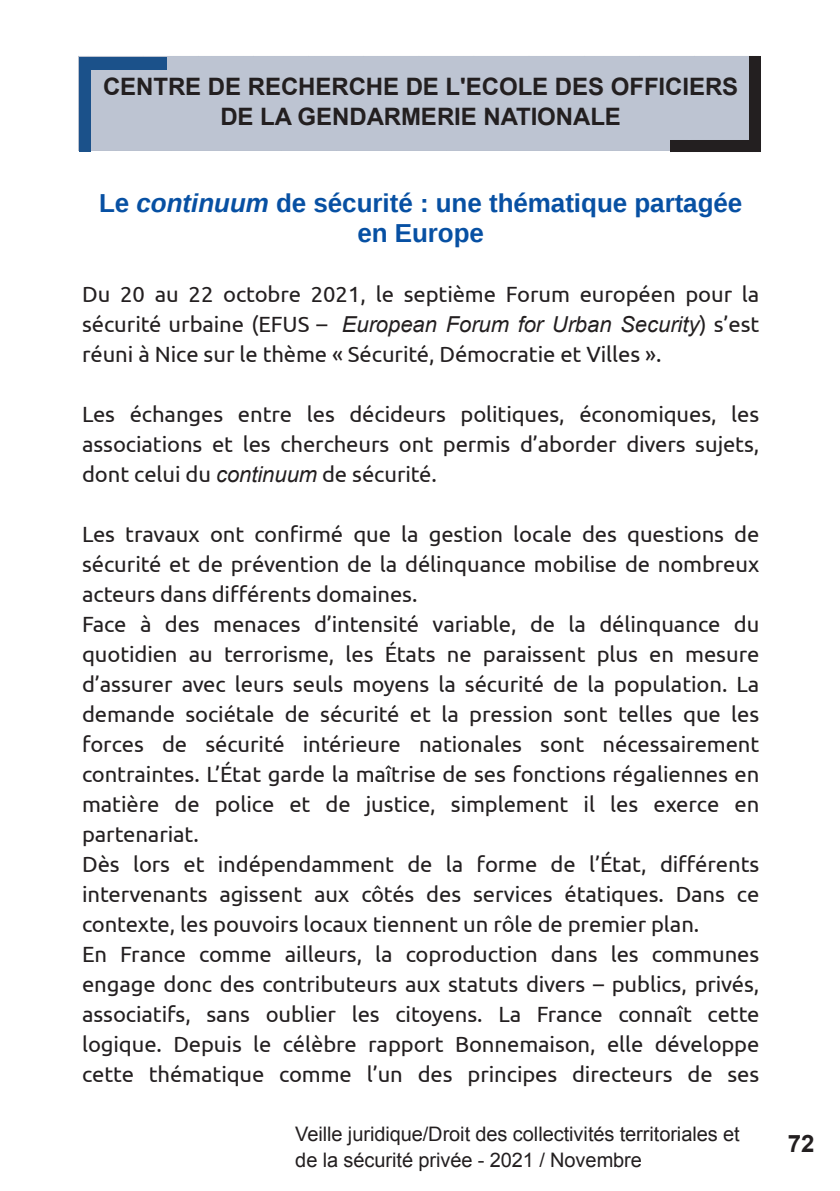
<style>
.page{position:relative;width:840px;height:1191px;background:#fff}
.page>*{position:absolute;margin:0;border:0;box-sizing:border-box;transform-origin:0 0}
.t1{font:700 26px/30px "Liberation Sans";color:#0750a3;text-align:center}
.t2{font:700 24px/30px "Arial";letter-spacing:-.005em;color:#231f20;text-align:center}
.t3{font:22px/30px "Ubuntu";letter-spacing:-.005em;color:#231f20;text-align:justify}
.t4{font:italic 22px "Arial";color:#231f20}
.t5{font:20px/26px "Arial";letter-spacing:-.005em;color:#231f20}
.s1{font-style:italic}
.s2{font-family:"Ubuntu";font-style:normal}
.s3{font-family:"Arial";font-style:italic}
</style>
<div class="page">
<div style="left:78px;top:56px;width:680px;height:95px;background:#bdc4d2"></div>
<div style="left:670px;top:140px;width:90px;height:12px;background:#231f20"></div>
<div style="left:748px;top:56px;width:12px;height:90px;background:#231f20"></div>
<div style="left:748px;top:56px;width:12px;height:90px;border:1px dashed #231f20"></div>
<div style="left:79px;top:70px;width:11px;height:81px;background:#1b518a"></div>
<div style="left:79px;top:58px;width:87px;height:12px;background:#1b518a"></div>
<p class="t2" style="left:103px;top:72px;width:636px">CENTRE DE RECHERCHE DE L'ECOLE DES OFFICIERS<br>DE LA GENDARMERIE NATIONALE</p>
<p class="t1" style="left:99px;top:187px;width:644px">Le <span class="s1">continuum</span> de sécurité : une thématique partagée en Europe</p>
<p class="t3" style="left:82px;top:278px;width:678px">Du 20 au 22 octobre 2021, le septième Forum européen pour la</p>
<p class="t4" style="left:82px;top:312px;width:678px"><span class="s2">sécurité urbaine (EFUS –</span> European Forum for Urban Security<span class="s2">) s’est</span></p>
<p class="t3" style="left:82px;top:338px;width:580px">réuni à Nice sur le thème « Sécurité, Démocratie et Villes ».</p>
<p class="t3" style="left:82px;top:398px;width:678px">Les échanges entre les décideurs politiques, économiques, les associations et les chercheurs ont permis d’aborder divers sujets, dont celui du <span class="s3">continuum</span> de sécurité.</p>
<p class="t3" style="left:82px;top:518px;width:678px;text-align:left">Les travaux ont confirmé que la gestion locale des questions de sécurité et de prévention de la délinquance mobilise de nombreux acteurs dans différents domaines.<br>Face à des menaces d’intensité variable, de la délinquance du quotidien au terrorisme, les États ne paraissent plus en mesure d’assurer avec leurs seuls moyens la sécurité de la population. La demande sociétale de sécurité et la pression sont telles que les forces de sécurité intérieure nationales sont nécessairement contraintes. L’État garde la maîtrise de ses fonctions régaliennes en matière de police et de justice, simplement il les exerce en partenariat.<br>Dès lors et indépendamment de la forme de l’État, différents intervenants agissent aux côtés des services étatiques. Dans ce contexte, les pouvoirs locaux tiennent un rôle de premier plan.<br>En France comme ailleurs, la coproduction dans les communes engage donc des contributeurs aux statuts divers – publics, privés, associatifs, sans oublier les citoyens. La France connaît cette logique. Depuis le célèbre rapport Bonnemaison, elle développe cette thématique comme l’un des principes directeurs de ses</p>
<p class="t5" style="left:295px;top:1121px;width:445px">Veille juridique/Droit des collectivités territoriales et de la sécurité privée - 2021 / Novembre</p>
<p class="t2" style="left:787px;top:1128px;width:28px">72</p>
</div>
